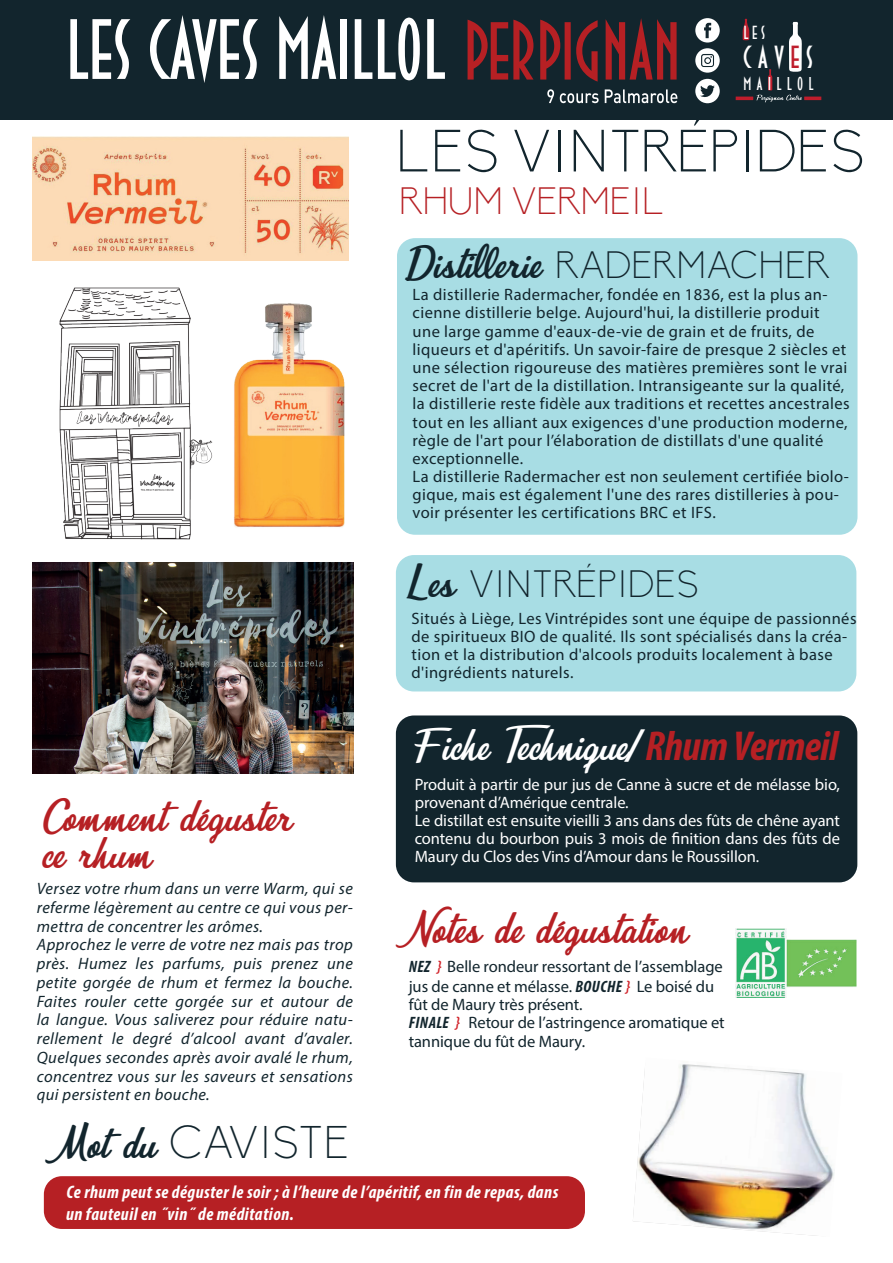
<style>
.page{position:relative;width:893px;height:1263px;background:#fff}
.page>*{position:absolute;margin:0;border:0;box-sizing:border-box;transform-origin:0 0}
.t1{font:84.9px "Deco Tech TL";color:#fff}
.t2{font:300 58.5px "Biko";color:#12252d}
.t3{font:45px/36px "Mirella";color:#b62024}
.t4{font:45px "Mirella";letter-spacing:-.005em;color:#fff}
.t5{font:45px "Mirella";color:#12252d}
.t6{font:300 45px "Biko";letter-spacing:.005em;color:#12252d}
.t7{font:300 37.5px "Biko";letter-spacing:.01em;color:#12252d}
.t8{font:300 37.5px "Biko";letter-spacing:-.01em;color:#b62024}
.t9{font:31.8px "Deco Tech TL";letter-spacing:.2em;color:#fff}
.t10{font:18.9px "Deco Tech TL";color:#fff}
.t11{font:18.45px "Deco Tech TL";letter-spacing:.28em;color:#fff}
.t12{font:italic 700 condensed 18.15px/21.8px "Myriad Pro";letter-spacing:.025em;color:#fff}
.t13{font:16.5px/18.1px "Myriad Pro";letter-spacing:.025em;color:#12252d}
.t14{font:italic 16.5px/18.8px "Myriad Pro";letter-spacing:.025em;color:#12252d}
.t15{font:16.5px/18.1px "Myriad Pro";letter-spacing:-.005em;color:#fff}
.t16{font:16.5px/18.1px "Myriad Pro";letter-spacing:-.005em;color:#12252d}
.s1{color:#be1d2c}
.s2{font-family:"Biko";font-weight:300;font-size:37.5px}
.s3{font-family:"Mirella";font-weight:400}
.s4{font-family:"Mirella";font-weight:400;font-size:45px}
.s5{font-family:"Myriad Pro";font-weight:700;font-style:italic;font-stretch:condensed}
.s6{font-family:"Myriad Pro";font-weight:700;font-style:italic;font-stretch:condensed;font-size:42px;color:#b62024}
.s7{font-weight:700;font-style:italic;font-stretch:condensed}
.s8{font-weight:600;font-style:italic;color:#d1232a}
</style>
<div class="page">
<div style="left:0;top:0;width:892px;height:119px;background:#12252d"></div>
<svg style="left:547px;top:89px;width:7px;height:14px"></svg>
<svg style="left:560px;top:93px;width:39px;height:10px"></svg>
<svg style="left:605px;top:89px;width:72px;height:14px"></svg>
<svg style="left:468px;top:18px;width:209px;height:64px"></svg>
<svg style="left:695px;top:18px;width:25px;height:55px"></svg>
<svg style="left:695px;top:79px;width:25px;height:24px"></svg>
<svg style="left:736px;top:19px;width:85px;height:83px"></svg>
<div style="left:397px;top:238px;width:460px;height:297px;background:#a8dde4;border-radius:18px"></div>
<div style="left:396px;top:555px;width:460px;height:136px;background:#a8dde4;border-radius:18px"></div>
<div style="left:396px;top:715px;width:461px;height:167px;background:#12252d;border-radius:18px"></div>
<img style="left:735px;top:928px;width:121px;height:69px">
<img style="left:59px;top:287px;width:154px;height:253px">
<img style="left:234px;top:303px;width:111px;height:224px">
<img style="left:32px;top:562px;width:321px;height:211px">
<div style="left:44px;top:1176px;width:541px;height:53px;background:#b62024;border-radius:18px"></div>
<img style="left:633px;top:1064px;width:202px;height:172px">
<img style="left:32px;top:137px;width:316px;height:124px">
<h1 class="t1" style="left:66px;top:5px;width:381px">LES CAVES MAILLOL</h1>
<p class="t10" style="left:743px;top:23px;width:23px">LES</p>
<h3 class="t9" style="left:743px;top:41px;width:72px">CAV<span class="s1">E</span>S</h3>
<p class="t11" style="left:744px;top:74px;width:72px">MAILLOL</p>
<h2 class="t2" style="left:396px;top:118px;width:471px">LES VINTRÉPIDES</h2>
<h3 class="t8" style="left:399px;top:180px;width:267px">RHUM VERMEIL</h3>
<h3 class="t5" style="left:408px;top:234px;width:425px">Distillerie <span class="s2">RADERMACHER</span></h3>
<p class="t13" style="left:413px;top:285px;width:439px">La distillerie Radermacher, fondée en 1836, est la plus an&shy;cienne distillerie belge. Aujourd'hui, la distillerie produit une large gamme d'eaux-de-vie de grain et de fruits, de liqueurs et d'apéritifs. Un savoir-faire de presque 2 siècles et une sélection rigoureuse des matières premières sont le vrai secret de l'art de la distillation. Intransigeante sur la qualité, la distillerie reste fidèle aux traditions et recettes ancestrales tout en les alliant aux exigences d'une production moderne, règle de l'art pour l’élaboration de distillats d'une qualité exceptionnelle.<br>La distillerie Radermacher est non seulement certifiée biolo&shy;gique, mais est également l'une des rares distilleries à pou&shy;voir présenter les certifications BRC et IFS.</p>
<h3 class="t3" style="left:42px;top:800px;width:252px">Comment déguster ce rhum</h3>
<p class="t14" style="left:37px;top:879px;width:318px">Versez votre rhum dans un verre Warm, qui se referme légèrement au centre ce qui vous per&shy;mettra de concentrer les arômes.<br>Approchez le verre de votre nez mais pas trop près. Humez les parfums, puis prenez une petite gorgée de rhum et fermez la bouche.<br>Faites rouler cette gorgée sur et autour de la langue. Vous saliverez pour réduire natu&shy;rellement le degré d’alcool avant d’avaler.<br>Quelques secondes après avoir avalé le rhum, concentrez vous sur les saveurs et sensations qui persistent en bouche.</p>
<h3 class="t6" style="left:45px;top:1117px;width:305px"><span class="s3">Mot du</span> CAVISTE</h3>
<h3 class="t7" style="left:407px;top:563px;width:294px"><span class="s4">Les</span> VINTRÉPIDES</h3>
<p class="t13" style="left:411px;top:609px;width:446px">Situés à Liège, Les Vintrépides sont une équipe de passionnés de spiritueux BIO de qualité. Ils sont spécialisés dans la créa&shy;tion et la distribution d'alcools produits localement à base d'ingrédients naturels.</p>
<h3 class="t4" style="left:412px;top:716px;width:428px">Fiche Technique<span class="s5">/</span> <span class="s6">Rhum Vermeil</span></h3>
<p class="t15" style="left:415px;top:775px;width:427px">Produit à partir de pur jus de Canne à sucre et de mélasse bio, provenant d’Amérique centrale.<br>Le distillat est ensuite vieilli 3 ans dans des fûts de chêne ayant contenu du bourbon puis 3 mois de finition dans des fûts de Maury du Clos des Vins d’Amour dans le Roussillon.</p>
<h3 class="t3" style="left:409px;top:911px;width:281px">Notes de dégustation</h3>
<p class="t16" style="left:409px;top:956px;width:315px;line-height:19.8px"><span class="s7">NEZ</span> <span class="s8">}</span> Belle rondeur ressortant de l’assemblage jus de canne et mélasse. <span class="s7">BOUCHE</span> <span class="s8">}</span> Le boisé du</p>
<p class="t16" style="left:409px;top:995px;width:317px">fût de Maury très présent.<br><span class="s7">FINALE</span> <span class="s8">}</span> Retour de l’astringence aromatique et tannique du fût de Maury.</p>
<p class="t12" style="left:66px;top:1181px;width:494px">Ce rhum peut se déguster le soir ; à l’heure de l’apéritif, en fin de repas, dans un fauteuil en ˝vin˝ de méditation.</p>
</div>
